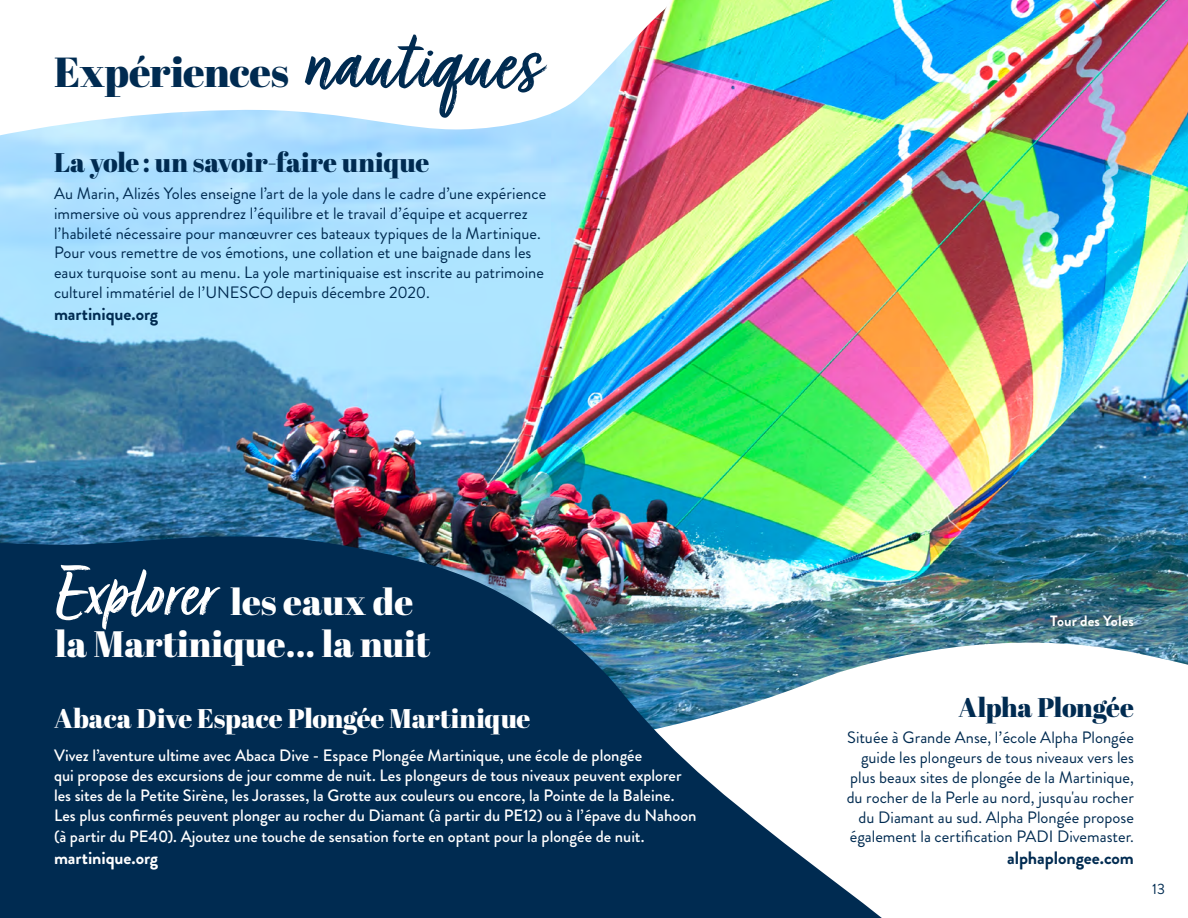
<style>
.page{position:relative;width:1188px;height:918px;background:#fff}
.page>*{position:absolute;margin:0;border:0;box-sizing:border-box;transform-origin:0 0}
.t1{font:42px "Abril Fatface";letter-spacing:-.01em;color:#002b51}
.t2{font:36.75px/42px "Abril Fatface";color:#fff}
.t3{font:27px "Abril Fatface";letter-spacing:-.01em;color:#002b51}
.t4{font:27px "Abril Fatface";letter-spacing:-.005em;color:#fff}
.t5{font:700 18px "Brandon Grotesque";letter-spacing:-.005em;color:#002b51}
.t6{font:700 18px "Brandon Grotesque";letter-spacing:-.005em;color:#fff}
.t7{font:16.5px/19.8px "Brandon Grotesque";color:#002b51}
.t8{font:500 16.5px/19.8px "Brandon Grotesque";color:#fff}
.t9{font:700 15px "Brandon Grotesque";letter-spacing:.005em;color:#fff}
.t10{font:15px "Brandon Grotesque";color:#002b51}
.s1{font-family:"Turbinado";font-size:93px}
.s2{font-family:"Turbinado";font-size:81px}
</style>
<div class="page">
<img style="left:0;top:0;width:1188px;height:623px">
<svg style="left:0;top:0;width:683px;height:147px"></svg>
<svg style="left:1074px;top:623px;width:114px;height:42px"></svg>
<img style="left:0;top:534px;width:1074px;height:384px">
<div style="left:1043px;top:607px;width:98px;height:27px;background:#000;opacity:.75"></div>
<h1 class="t1" style="left:54px;top:43px;width:487px">Expériences <span class="s1">nautiques</span></h1>
<h3 class="t3" style="left:54px;top:144px;width:377px">La yole: un savoir-faire unique</h3>
<p class="t7" style="left:54px;top:184px;width:494px">Au Marin, Alizés Yoles enseigne l’art de la yole dans le cadre d’une expérience immersive où vous apprendrez l’équilibre et le travail d’équipe et acquerrez l’habileté nécessaire pour manœuvrer ces bateaux typiques de la Martinique.<br>Pour vous remettre de vos émotions, une collation et une baignade dans les eaux turquoise sont au menu. La yole martiniquaise est inscrite au patrimoine culturel immatériel de l’UNESCO depuis décembre 2020.</p>
<p class="t5" style="left:54px;top:301px;width:106px">martinique.org</p>
<h2 class="t2" style="left:55px;top:580px;width:377px"><span class="s2">Explorer</span> les eaux de la Martinique... la nuit</h2>
<h3 class="t4" style="left:54px;top:700px;width:478px">Abaca Dive Espace Plongée Martinique</h3>
<p class="t8" style="left:54px;top:746px;width:644px">Vivez l’aventure ultime avec Abaca Dive - Espace Plongée Martinique, une école de plongée<br>qui propose des excursions de jour comme de nuit. Les plongeurs de tous niveaux peuvent explorer les sites de la Petite Sirène, les Jorasses, la Grotte aux couleurs ou encore, la Pointe de la Baleine.<br>Les plus confirmés peuvent plonger au rocher du Diamant (à partir du PE12) ou à l’épave du Nahoon</p>
<p class="t8" style="left:54px;top:827px;width:591px">(à partir du PE40). Ajoutez une touche de sensation forte en optant pour la plongée de nuit.</p>
<p class="t6" style="left:54px;top:845px;width:106px">martinique.org</p>
<p class="t9" style="left:1050px;top:610px;width:85px">Tour des Yoles</p>
<h3 class="t3" style="left:958px;top:688px;width:177px">Alpha Plongée</h3>
<p class="t7" style="left:847px;top:728px;width:289px;text-align:right">Située à Grande Anse, l’école Alpha Plongée guide les plongeurs de tous niveaux vers les plus beaux sites de plongée de la Martinique, du rocher de la Perle au nord, jusqu'au rocher du Diamant au sud. Alpha Plongée propose également la certification PADI Divemaster.</p>
<p class="t5" style="left:1007px;top:845px;width:128px">alphaplongee.com</p>
<p class="t10" style="left:1152px;top:878px;width:14px">13</p>
</div>
